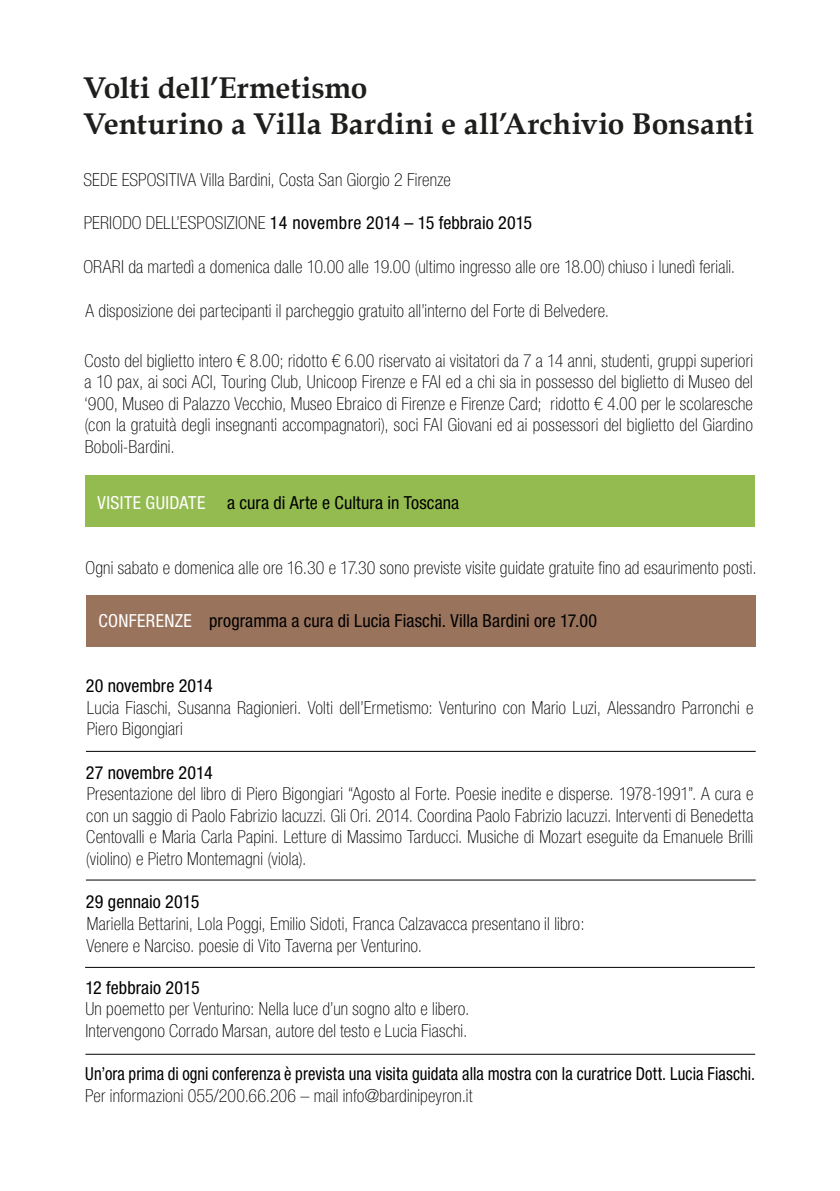
<style>
.page{position:relative;width:840px;height:1191px;background:#fff}
.page>*{position:absolute;margin:0;border:0;box-sizing:border-box;transform-origin:0 0}
.t1{font:700 30px/36px "Book Antiqua";letter-spacing:.005em;color:#1e1e1c}
.t2{font:100 condensed 18px/21.6px "Helvetica Neue LT Std";letter-spacing:.01em;color:#000}
.t3{font:condensed 18px "Helvetica Neue LT Std";letter-spacing:.005em;color:#000}
.t4{font:condensed 18px "Helvetica Neue LT Std";letter-spacing:.005em;color:#000;scale:.92 1}
.s1{font-weight:100}
.s2{color:#fff}
</style>
<div class="page">
<div style="left:86px;top:595px;width:668px;height:51px;background:#99735c"></div>
<div style="left:85px;top:475px;width:669px;height:51px;background:#94bb50"></div>
<hr style="left:86px;top:751px;width:669px;height:1px;background:#000">
<hr style="left:86px;top:879px;width:669px;height:1px;background:#000">
<hr style="left:85px;top:1054px;width:669px;height:1px;background:#000">
<hr style="left:85px;top:967px;width:669px;height:1px;background:#000">
<h1 class="t1" style="left:83px;top:70px;width:671px">Volti dell’Ermetismo<br>Venturino a Villa Bardini e all’Archivio Bonsanti</h1>
<p class="t2" style="left:83px;top:169px;width:368px">SEDE ESPOSITIVA Villa Bardini, Costa San Giorgio 2 Firenze</p>
<p class="t3" style="left:84px;top:213px;width:449px"><span class="s1">PERIODO DELL’ESPOSIZIONE</span> 14 novembre 2014 – 15 febbraio 2015</p>
<p class="t2" style="left:83px;top:255px;width:653px">ORARI da martedì a domenica dalle 10.00 alle 19.00 (ultimo ingresso alle ore 18.00) chiuso i lunedì feriali.</p>
<p class="t2" style="left:85px;top:299px;width:524px">A disposizione dei partecipanti il parcheggio gratuito all’interno del Forte di Belvedere.</p>
<p class="t2" style="left:84px;top:349px;width:669px;text-align:justify">Costo del biglietto intero € 8.00; ridotto € 6.00 riservato ai visitatori da 7 a 14 anni, studenti, gruppi superiori a 10 pax, ai soci ACI, Touring Club, Unicoop Firenze e FAI ed a chi sia in possesso del biglietto di Museo del ‘900, Museo di Palazzo Vecchio, Museo Ebraico di Firenze e Firenze Card; ridotto € 4.00 per le scolaresche (con la gratuità degli insegnanti accompagnatori), soci FAI Giovani ed ai possessori del biglietto del Giardino Boboli-Bardini.</p>
<p class="t3" style="left:97px;top:492px;width:363px"><span class="s2">VISITE GUIDATE</span> a cura di Arte e Cultura in Toscana</p>
<p class="t2" style="left:85px;top:556px;width:672px">Ogni sabato e domenica alle ore 16.30 e 17.30 sono previste visite guidate gratuite fino ad esaurimento posti.</p>
<p class="t3" style="left:98px;top:610px;width:500px"><span class="s2">CONFERENZE</span> programma a cura di Lucia Fiaschi. Villa Bardini ore 17.00</p>
<p class="t3" style="left:86px;top:675px;width:128px">20 novembre 2014</p>
<p class="t2" style="left:87px;top:696px;width:667px">Lucia Fiaschi, Susanna Ragionieri. Volti dell’Ermetismo: Venturino con Mario Luzi, Alessandro Parronchi e<br>Piero Bigongiari</p>
<p class="t3" style="left:86px;top:762px;width:128px">27 novembre 2014</p>
<p class="t2" style="left:86px;top:783px;width:668px;text-align:justify">Presentazione del libro di Piero Bigongiari “Agosto al Forte. Poesie inedite e disperse. 1978-1991”. A cura e con un saggio di Paolo Fabrizio Iacuzzi. Gli Ori. 2014. Coordina Paolo Fabrizio Iacuzzi. Interventi di Benedetta Centovalli e Maria Carla Papini. Letture di Massimo Tarducci. Musiche di Mozart eseguite da Emanuele Brilli (violino) e Pietro Montemagni (viola).</p>
<p class="t3" style="left:86px;top:891px;width:115px">29 gennaio 2015</p>
<p class="t2" style="left:86px;top:912px;width:499px">Mariella Bettarini, Lola Poggi, Emilio Sidoti, Franca Calzavacca presentano il libro:<br>Venere e Narciso. poesie di Vito Taverna per Venturino.</p>
<p class="t3" style="left:85px;top:977px;width:116px">12 febbraio 2015</p>
<p class="t2" style="left:85px;top:998px;width:385px">Un poemetto per Venturino: Nella luce d’un sogno alto e libero.<br>Intervengono Corrado Marsan, autore del testo e Lucia Fiaschi.</p>
<p class="t4" style="left:85px;top:1063px;width:729px">Un’ora prima di ogni conferenza è prevista una visita guidata alla mostra con la curatrice Dott. Lucia Fiaschi.</p>
<p class="t2" style="left:85px;top:1084px;width:388px">Per informazioni 055/200.66.206 – mail info@bardinipeyron.it</p>
</div>
